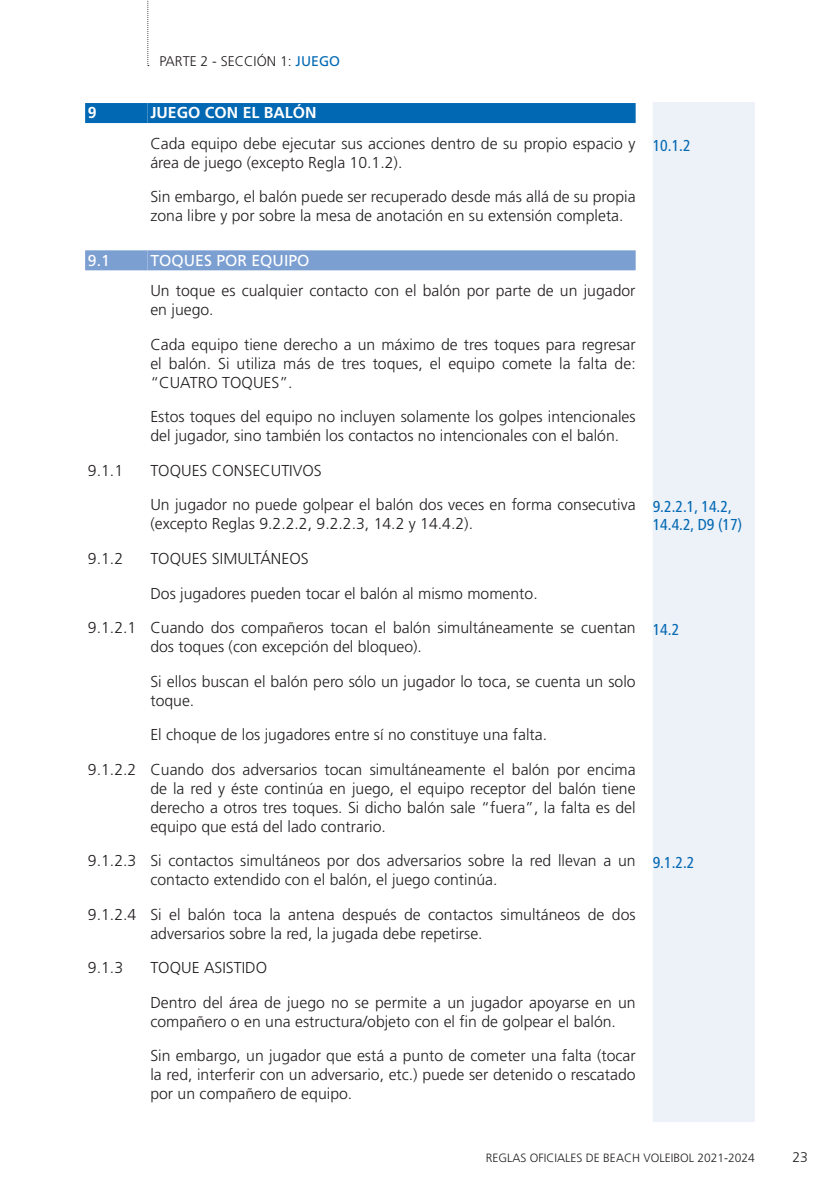
<style>
.page{position:relative;width:840px;height:1191px;background:#fff}
.page>*{position:absolute;margin:0;border:0;box-sizing:border-box;transform-origin:0 0}
.t1{font:300 15.8px/19px "Frutiger LT Std";color:#231f20}
.t2{font:condensed 15.8px/18px "Frutiger";color:#0168b3}
.t3{font:15.8px "Frutiger LT Std";color:#fff}
.t4{font:700 15.8px "Frutiger";color:#fff}
.t5{font:300 14px "Frutiger LT Std";color:#231f20}
.t6{font:300 12px "Frutiger LT Std";color:#231f20}
.s1{font-weight:400;color:#0168b3}
</style>
<div class="page">
<svg style="left:147px;top:0;width:2px;height:66px"></svg>
<div style="left:653px;top:102px;width:101px;height:1020px;background:#edf1f8"></div>
<div style="left:85px;top:103px;width:62px;height:20px;background:#0168b3"></div>
<div style="left:147px;top:103px;width:488px;height:20px;background:#0168b3"></div>
<div style="left:85px;top:250px;width:62px;height:20px;background:#7c9fd2"></div>
<div style="left:147px;top:250px;width:488px;height:20px;background:#7c9fd2"></div>
<p class="t5" style="left:159px;top:53px;width:182px">PARTE 2 - SECCIÓN 1: <span class="s1">JUEGO</span></p>
<p class="t4" style="left:88px;top:104px;width:10px">9</p>
<p class="t4" style="left:150px;top:104px;width:167px">JUEGO CON EL BALÓN</p>
<p class="t1" style="left:150px;top:134px;width:486px">Cada equipo debe ejecutar sus acciones dentro de su propio espacio y área de juego (excepto Regla 10.1.2).</p>
<p class="t2" style="left:652px;top:136px;width:39px">10.1.2</p>
<p class="t1" style="left:150px;top:188px;width:486px">Sin embargo, el balón puede ser recuperado desde más allá de su propia zona libre y por sobre la mesa de anotación en su extensión completa.</p>
<p class="t3" style="left:88px;top:251px;width:23px">9.1</p>
<p class="t3" style="left:150px;top:251px;width:160px">TOQUES POR EQUIPO</p>
<p class="t1" style="left:150px;top:281px;width:486px">Un toque es cualquier contacto con el balón por parte de un jugador en juego.</p>
<p class="t1" style="left:150px;top:335px;width:486px;text-align:justify">Cada equipo tiene derecho a un máximo de tres toques para regresar el balón. Si utiliza más de tres toques, el equipo comete la falta de: “CUATRO TOQUES”.</p>
<p class="t1" style="left:150px;top:407px;width:486px">Estos toques del equipo no incluyen solamente los golpes intencionales del jugador, sino también los contactos no intencionales con el balón.</p>
<p class="t1" style="left:88px;top:461px;width:37px">9.1.1</p>
<p class="t1" style="left:150px;top:453px;width:486px;line-height:34.6px">TOQUES CONSECUTIVOS<br>Un jugador no puede golpear el balón dos veces en forma consecutiva</p>
<p class="t1" style="left:150px;top:515px;width:324px">(excepto Reglas 9.2.2.2, 9.2.2.3, 14.2 y 14.4.2).</p>
<p class="t2" style="left:652px;top:498px;width:91px">9.2.2.1, 14.2,<br>14.4.2, D9 (17)</p>
<p class="t1" style="left:88px;top:549px;width:37px">9.1.2</p>
<p class="t1" style="left:150px;top:549px;width:160px">TOQUES SIMULTÁNEOS</p>
<p class="t1" style="left:150px;top:584px;width:388px">Dos jugadores pueden tocar el balón al mismo momento.</p>
<p class="t1" style="left:88px;top:618px;width:549px">9.1.2.1 Cuando dos compañeros tocan el balón simultáneamente se cuentan</p>
<p class="t1" style="left:150px;top:637px;width:273px">dos toques (con excepción del bloqueo).</p>
<p class="t2" style="left:652px;top:620px;width:28px">14.2</p>
<p class="t1" style="left:150px;top:672px;width:486px">Si ellos buscan el balón pero sólo un jugador lo toca, se cuenta un solo toque.</p>
<p class="t1" style="left:88px;top:717px;width:549px;line-height:34.6px;text-indent:62px">El choque de los jugadores entre sí no constituye una falta.<br>9.1.2.2 Cuando dos adversarios tocan simultáneamente el balón por encima</p>
<p class="t1" style="left:150px;top:779px;width:486px;text-align:justify">de la red y éste continúa en juego, el equipo receptor del balón tiene derecho a otros tres toques. Si dicho balón sale “fuera”, la falta es del equipo que está del lado contrario.</p>
<p class="t1" style="left:150px;top:851px;width:486px;text-indent:-62px">9.1.2.3 Si contactos simultáneos por dos adversarios sobre la red llevan a un contacto extendido con el balón, el juego continúa.</p>
<p class="t2" style="left:652px;top:853px;width:43px">9.1.2.2</p>
<p class="t1" style="left:150px;top:905px;width:486px;text-indent:-62px">9.1.2.4 Si el balón toca la antena después de contactos simultáneos de dos adversarios sobre la red, la jugada debe repetirse.</p>
<p class="t1" style="left:88px;top:958px;width:37px">9.1.3</p>
<p class="t1" style="left:150px;top:950px;width:486px;line-height:34.6px">TOQUE ASISTIDO<br>Dentro del área de juego no se permite a un jugador apoyarse en un</p>
<p class="t1" style="left:150px;top:1004px;width:486px;line-height:34.6px">compañero o en una estructura/objeto con el fin de golpear el balón.<br>Sin embargo, un jugador que está a punto de cometer una falta (tocar</p>
<p class="t1" style="left:150px;top:1065px;width:486px">la red, interferir con un adversario, etc.) puede ser detenido o rescatado por un compañero de equipo.</p>
<p class="t6" style="left:485px;top:1151px;width:270px">REGLAS OFICIALES DE BEACH VOLEIBOL 2021-2024</p>
<p class="t5" style="left:792px;top:1149px;width:17px">23</p>
</div>
